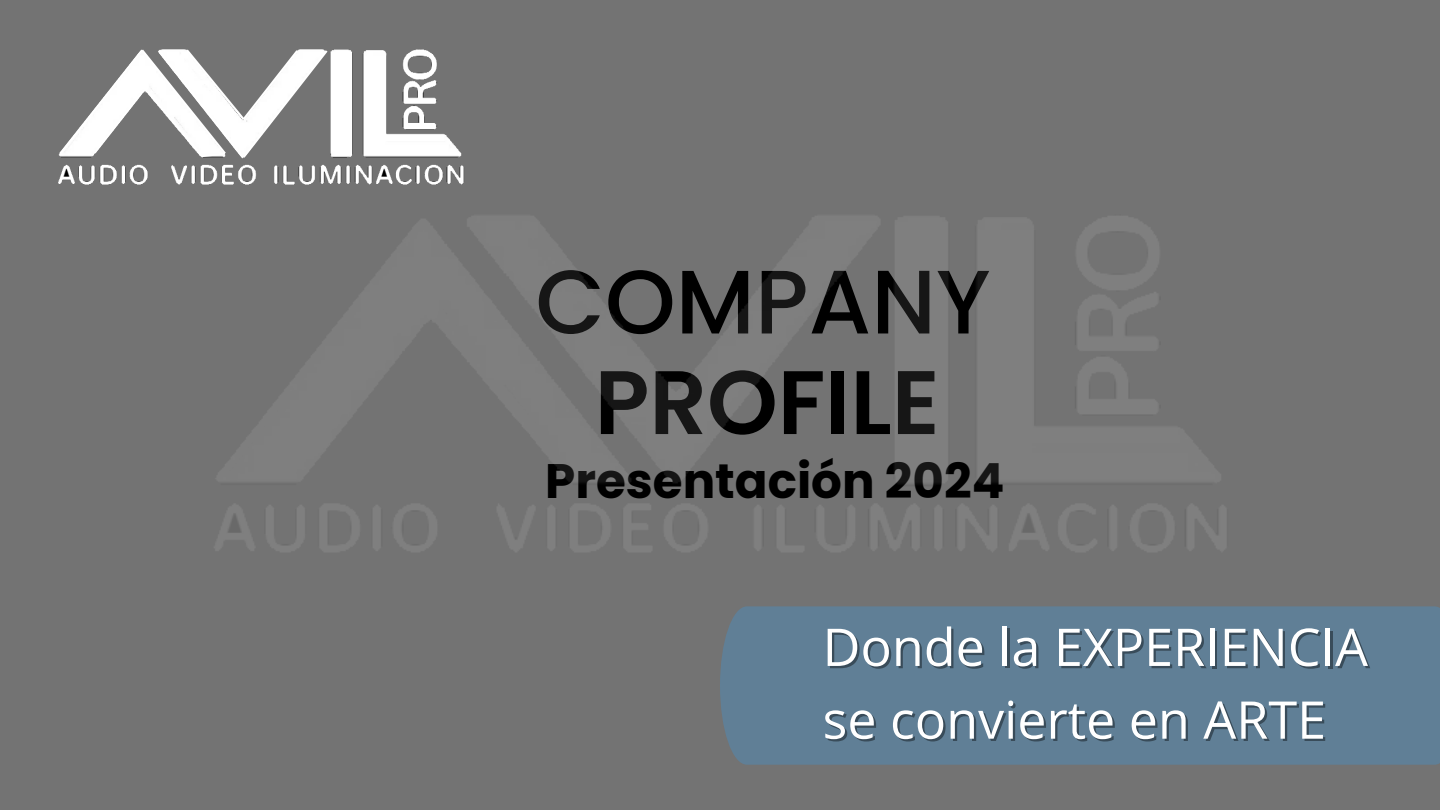
<style>
.page{position:relative;width:1440px;height:810px;background:#737373}
.page>*{position:absolute;margin:0;border:0;box-sizing:border-box;transform-origin:0 0}
.t1{font:600 90px "Poppins";color:#000}
.t2{font:500 90px "Poppins";color:#000}
.t3{font:52px "Open Sans";color:#fff}
.t4{font:700 48.4px "Poppins";color:#000}
</style>
<div class="page">
<div style="left:720px;top:606px;width:720px;height:159px;background:#607f96"></div>
<img style="left:58px;top:49px;width:379px;height:136px">
<svg style="left:58px;top:49px;width:272px;height:112px"></svg>
<img style="left:147px;top:118px;width:1146px;height:498px">
<h2 class="t2" style="left:535px;top:239px;width:457px">COMPANY</h2>
<h1 class="t1" style="left:595px;top:340px;width:346px">PROFILE</h1>
<h1 class="t4" style="left:545px;top:447px;width:461px">Presentación 2024</h1>
<p class="t3" style="left:823px;top:610px;width:547px">Donde la EXPERIENCIA</p>
<p class="t3" style="left:823px;top:683px;width:505px">se convierte en ARTE</p>
</div>
